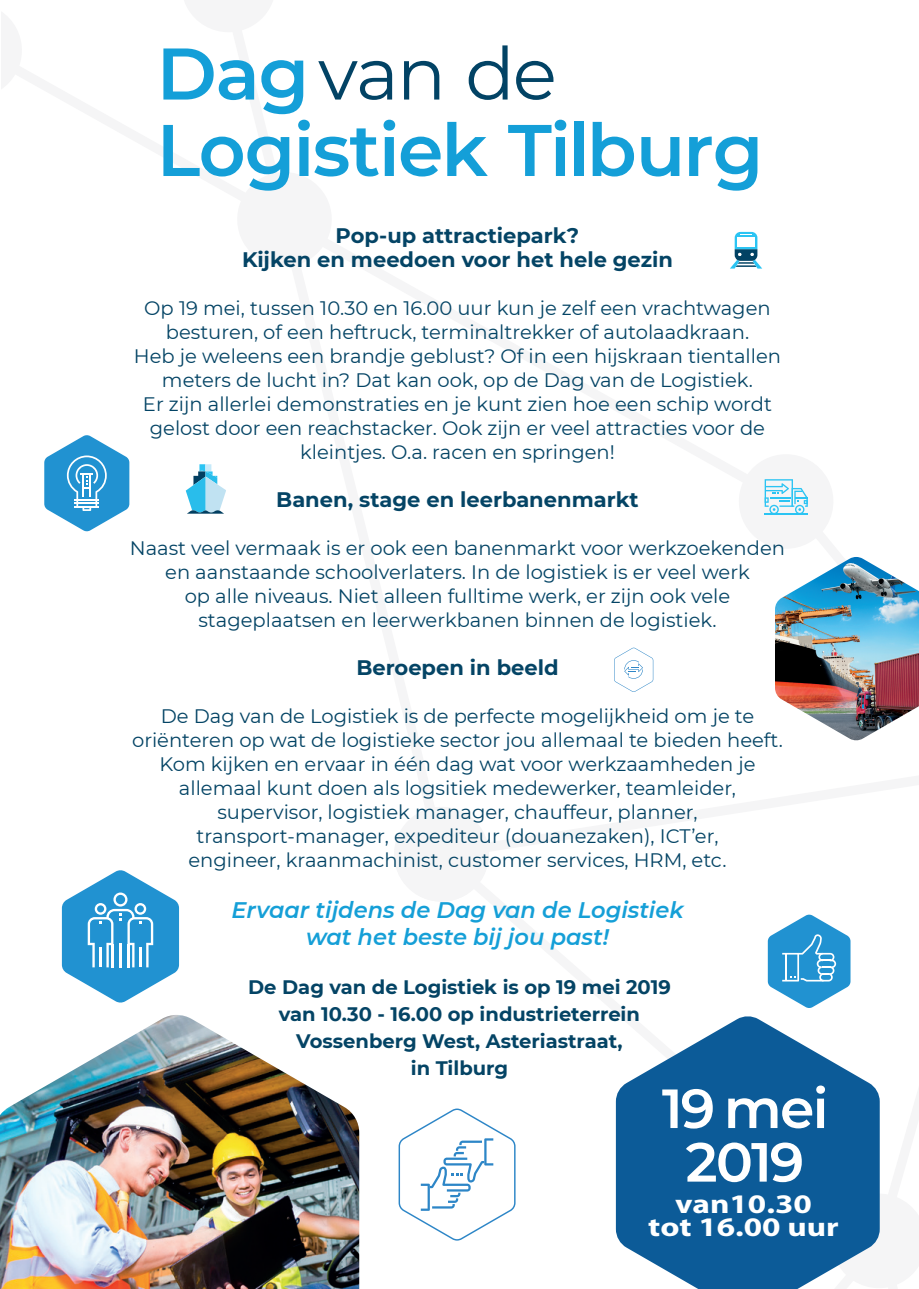
<style>
.page{position:relative;width:919px;height:1289px;background:#fff}
.page>*{position:absolute;margin:0;border:0;box-sizing:border-box;transform-origin:0 0}
.t1{font:600 72.9px/76.3px "Montserrat";letter-spacing:-.025em;color:#149fd8}
.t2{font:600 55.05px "Montserrat";letter-spacing:-.035em;color:#fff}
.t3{font:700 26.85px/23.5px "Myriad Pro";color:#fff;text-align:center;scale:1.23 1}
.t4{font:italic 600 22.5px/27px "Montserrat";color:#159fd7;text-align:center}
.t5{font:700 21px/24px "Montserrat";color:#044465;text-align:center}
.t6{font:19.5px/24px "Montserrat";color:#044465;text-align:center}
.t7{font:700 19.5px/27px "Montserrat";color:#044465;text-align:center}
.s1{font-weight:400;color:#024365}
</style>
<div class="page">
<div style="left:394px;top:806px;width:95px;height:95px;background:#f5f5f6;border-radius:50%"></div>
<svg style="left:730px;top:232px;width:32px;height:36px"></svg>
<svg style="left:62px;top:870px;width:117px;height:132px"></svg>
<hr style="left:111px;top:944px;width:2px;height:23px;background:#fff">
<hr style="left:127px;top:944px;width:3px;height:23px;background:#fff">
<svg style="left:764px;top:479px;width:43px;height:35px"></svg>
<svg style="left:186px;top:464px;width:40px;height:49px"></svg>
<img style="left:775px;top:557px;width:143px;height:183px">
<img style="left:0;top:1015px;width:359px;height:273px">
<svg style="left:614px;top:647px;width:39px;height:45px"></svg>
<svg style="left:616px;top:1016px;width:263px;height:272px;fill:#0c5b98"></svg>
<svg style="left:398px;top:1108px;width:117px;height:132px"></svg>
<svg style="left:767px;top:914px;width:83px;height:94px"></svg>
<svg style="left:44px;top:435px;width:85px;height:96px"></svg>
<h1 class="t1" style="left:156px;top:32px;width:608px">Dag <span class="s1">van de<br></span>Logistiek Tilburg</h1>
<p class="t5" style="left:242px;top:222px;width:432px">Pop-up attractiepark?<br>Kijken en meedoen voor het hele gezin</p>
<p class="t6" style="left:134px;top:295px;width:648px">Op 19 mei, tussen 10.30 en 16.00 uur kun je zelf een vrachtwagen besturen, of een heftruck, terminaltrekker of autolaadkraan.<br>Heb je weleens een brandje geblust? Of in een hijskraan tientallen meters de lucht in? Dat kan ook, op de Dag van de Logistiek.<br>Er zijn allerlei demonstraties en je kunt zien hoe een schip wordt gelost door een reachstacker. Ook zijn er veel attracties voor de kleintjes. O.a. racen en springen!</p>
<p class="t5" style="left:276px;top:486px;width:364px">Banen, stage en leerbanenmarkt</p>
<p class="t6" style="left:130px;top:535px;width:656px">Naast veel vermaak is er ook een banenmarkt voor werkzoekenden en aanstaande schoolverlaters. In de logistiek is er veel werk<br>op alle niveaus. Niet alleen fulltime werk, er zijn ook vele stageplaatsen en leerwerkbanen binnen de logistiek.</p>
<p class="t5" style="left:356px;top:654px;width:203px">Beroepen in beeld</p>
<p class="t6" style="left:132px;top:703px;width:652px">De Dag van de Logistiek is de perfecte mogelijkheid om je te oriënteren op wat de logistieke sector jou allemaal te bieden heeft.<br>Kom kijken en ervaar in één dag wat voor werkzaamheden je allemaal kunt doen als logsitiek medewerker, teamleider, supervisor, logistiek manager, chauffeur, planner, transport-manager, expediteur (douanezaken), ICT’er,<br>engineer, kraanmachinist, customer services, HRM, etc.</p>
<p class="t4" style="left:231px;top:895px;width:453px">Ervaar tijdens de Dag van de Logistiek wat het beste bij jou past!</p>
<p class="t7" style="left:248px;top:972px;width:424px">De Dag van de Logistiek is op 19 mei 2019 van 10.30 - 16.00 op industrieterrein<br>Vossenberg West, Asteriastraat,<br>in Tilburg</p>
<h2 class="t2" style="left:661px;top:1069px;width:168px">19 mei</h2>
<h2 class="t2" style="left:685px;top:1122px;width:120px">2019</h2>
<h3 class="t3" style="left:648px;top:1191px;width:156px">van10.30<br>tot 16.00 uur</h3>
</div>
